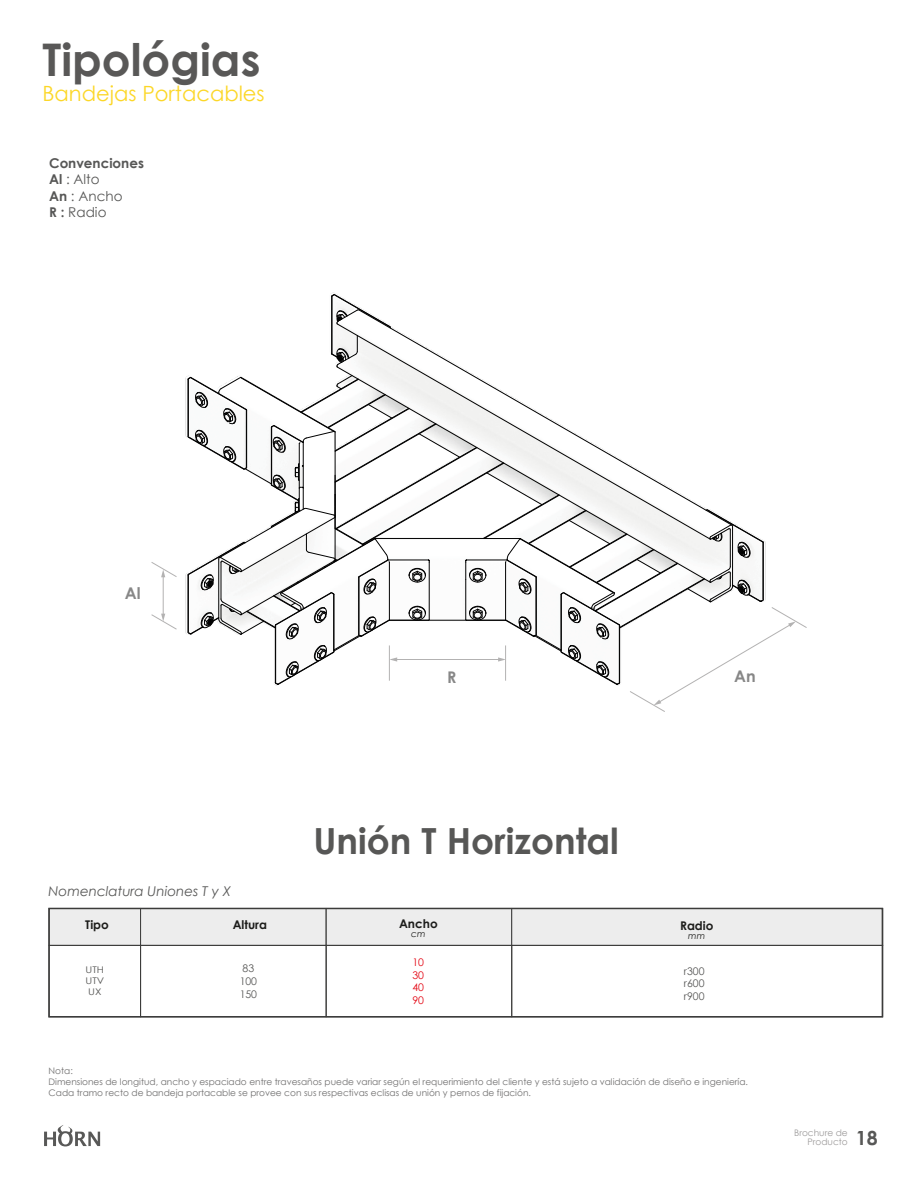
<style>
.page{position:relative;width:918px;height:1188px;background:#fff}
.page>*{position:absolute;margin:0;border:0;box-sizing:border-box;transform-origin:0 0}
.t1{font:700 45px "Century Gothic";color:#595857}
.t2{font:700 36px "Century Gothic";color:#575756}
.t3{font:21px "Century Gothic";color:#fcd728}
.t4{font:700 19.5px "Century Gothic";color:#585857}
.t5{font:700 16.2px "Century Gothic";color:#878787}
.t6{font:700 16.05px "Century Gothic";color:#878787}
.t7{font:700 13.5px/16.2px "Century Gothic";color:#575756}
.t8{font:italic 13.5px "Century Gothic";color:#575756}
.t9{font:700 12px "Century Gothic";color:#1d1d1b}
.t10{font:10.5px/12.6px "Century Gothic";color:#575756}
.t11{font:10.5px/12.6px "Century Gothic";color:#e30613;text-align:justify}
.t12{font:9.15px/10.9px "Century Gothic";color:#575756;text-align:justify;scale:1.14 1}
.t13{font:9px/10.8px "Century Gothic";color:#706f6f}
.t14{font:9px/9px "Century Gothic";color:#9d9b9b;text-align:right}
.t15{font:italic 9px "Century Gothic";color:#1d1d1b}
.s1{font-weight:400}
</style>
<div class="page">
<div style="left:49px;top:908px;width:92px;height:38px;background:#ededed"></div>
<div style="left:49px;top:945px;width:92px;height:72px;border:1px solid #3c3c3b"></div>
<div style="left:140px;top:908px;width:186px;height:38px;background:#ededed"></div>
<div style="left:140px;top:945px;width:186px;height:72px;border:1px solid #3c3c3b"></div>
<div style="left:326px;top:908px;width:186px;height:38px;background:#ededed"></div>
<div style="left:326px;top:945px;width:186px;height:72px;border:1px solid #3c3c3b"></div>
<div style="left:511px;top:908px;width:371px;height:38px;background:#ededed"></div>
<div style="left:511px;top:945px;width:371px;height:72px;border:1px solid #3c3c3b"></div>
<div style="left:48px;top:908px;width:835px;height:110px;border:2px solid #3c3c3b"></div>
<svg style="left:342px;top:327px;width:116px;height:39px"></svg>
<svg style="left:338px;top:366px;width:136px;height:9px"></svg>
<hr style="left:331px;top:296px;width:1px;height:57px;background:#010101">
<svg style="left:331px;top:294px;width:60px;height:34px"></svg>
<svg style="left:331px;top:336px;width:27px;height:32px"></svg>
<svg style="left:187px;top:375px;width:620px;height:337px"></svg>
<svg style="left:44px;top:1125px;width:56px;height:21px"></svg>
<h1 class="t1" style="left:43px;top:26px;width:219px">Tipológias</h1>
<h3 class="t3" style="left:43px;top:79px;width:224px">Bandejas Portacables</h3>
<h3 class="t7" style="left:49px;top:155px;width:96px">Convenciones<br>Al <span class="s1">: Alto<br></span>An <span class="s1">: Ancho<br></span>R : <span class="s1">Radio</span></h3>
<h3 class="t5" style="left:125px;top:581px;width:17px">Al</h3>
<h3 class="t6" style="left:447px;top:665px;width:11px">R</h3>
<h3 class="t6" style="left:734px;top:664px;width:23px">An</h3>
<h2 class="t2" style="left:313px;top:814px;width:307px">Unión T Horizontal</h2>
<h3 class="t8" style="left:49px;top:882px;width:184px">Nomenclatura Uniones T y X</h3>
<h3 class="t9" style="left:85px;top:916px;width:25px">Tipo</h3>
<h3 class="t9" style="left:233px;top:916px;width:36px">Altura</h3>
<h3 class="t9" style="left:399px;top:914px;width:40px">Ancho</h3>
<p class="t15" style="left:411px;top:927px;width:16px">cm</p>
<p class="t12" style="left:85px;top:965px;width:18px">UTH UTV UX</p>
<p class="t10" style="left:240px;top:962px;width:19px">83<br>100<br>150</p>
<p class="t11" style="left:412px;top:956px;width:13px">10<br>30<br>40<br>90</p>
<h3 class="t9" style="left:680px;top:917px;width:35px">Radio</h3>
<p class="t15" style="left:688px;top:930px;width:18px">mm</p>
<p class="t10" style="left:683px;top:965px;width:22px;text-align:justify">r300 r600 r900</p>
<p class="t13" style="left:49px;top:1066px;width:700px">Nota:<br>Dimensiones de longitud, ancho y espaciado entre travesaños puede variar según el requerimiento del cliente y está sujeto a validación de diseño e ingeniería.<br>Cada tramo recto de bandeja portacable se provee con sus respectivas eclisas de unión y pernos de fijación.</p>
<p class="t14" style="left:794px;top:1129px;width:55px">Brochure de<br>Producto</p>
<h3 class="t4" style="left:855px;top:1123px;width:23px">18</h3>
</div>
